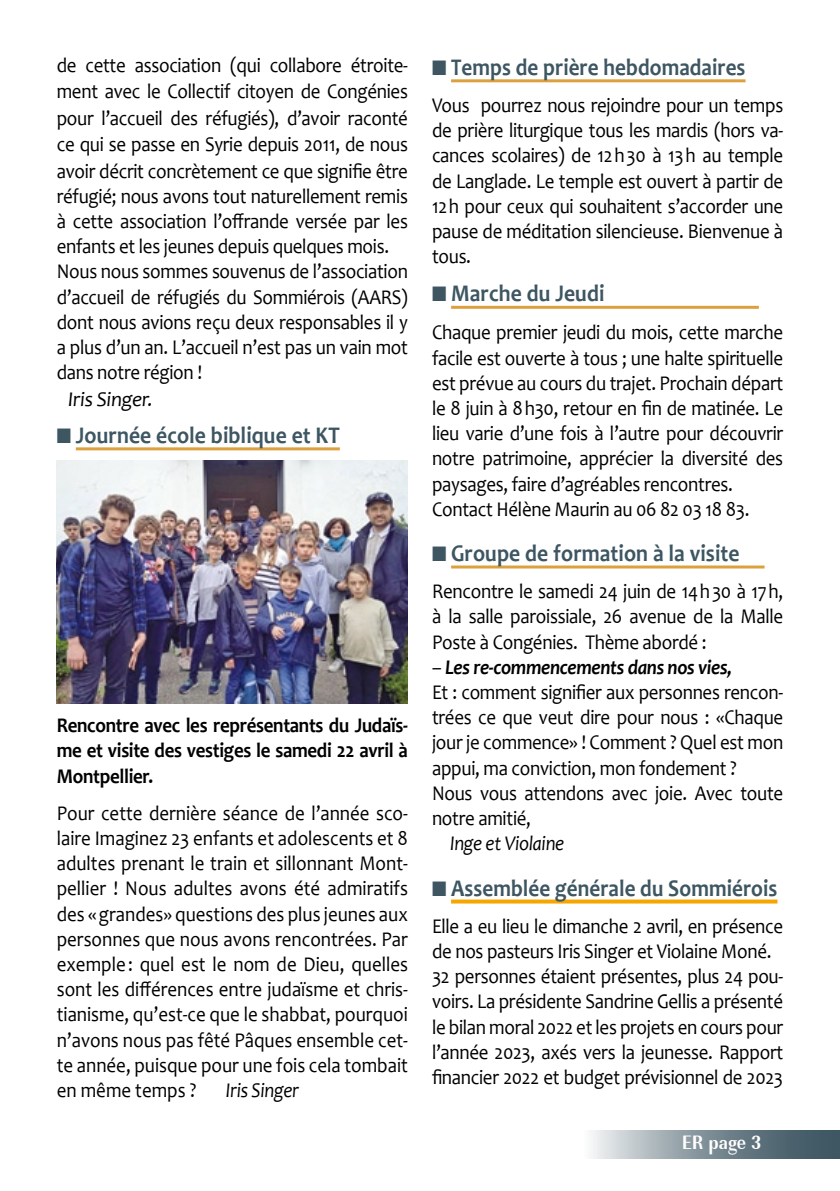
<style>
.page{position:relative;width:840px;height:1191px;background:#fff}
.page>*{position:absolute;margin:0;border:0;box-sizing:border-box;transform-origin:0 0}
.t1{font:700 24px "Candara";letter-spacing:.005em;color:#3d5662;scale:.9 1}
.t2{font:700 24px "Candara";letter-spacing:.005em;color:#3d5662;scale:.88 1}
.t3{font:700 24px "Candara";letter-spacing:.005em;color:#3d5662;scale:.82 1}
.t4{font:21px/25.2px "Candara";letter-spacing:-.015em;color:#000;scale:.9 1}
.t5{font:700 21px/25.2px "Candara";letter-spacing:-.015em;color:#000;text-align:justify;scale:.9 1}
.t6{font:italic 21px "Candara";letter-spacing:-.015em;color:#000;scale:.9 1}
.t7{font:italic 21px "Candara";letter-spacing:-.015em;color:#000}
.t8{font:20px "URW Imperial T Bold Extr Narr";color:#fff}
.s1{font-weight:700;font-style:italic}
</style>
<div class="page">
<svg style="left:592px;top:1130px;width:247px;height:28px;background:#82929a"></svg>
<hr style="left:76px;top:447px;width:263px;height:3px;background:#dda03e">
<hr style="left:451px;top:79px;width:294px;height:3px;background:#dda03e">
<hr style="left:451px;top:306px;width:307px;height:3px;background:#dda03e">
<hr style="left:451px;top:565px;width:313px;height:3px;background:#dda03e">
<svg style="left:451px;top:899px;width:326px;height:4px"></svg>
<img style="left:57px;top:460px;width:350px;height:243px">
<p class="t4" style="left:57px;top:52px;width:391px">de cette association (qui collabore étroite&shy;ment avec le Collectif citoyen de Congénies pour l’accueil des réfugiés), d’avoir raconté ce qui se passe en Syrie depuis 2011, de nous avoir décrit concrètement ce que signifie être réfugié; nous avons tout naturellement remis à cette association l’offrande versée par les enfants et les jeunes depuis quelques mois.<br>Nous nous sommes souvenus de l’association d’accueil de réfugiés du Sommiérois (AARS) dont nous avions reçu deux responsables il y a plus d’un an. L’accueil n’est pas un vain mot dans notre région !</p>
<p class="t7" style="left:68px;top:386px;width:86px">Iris Singer.</p>
<p class="t1" style="left:57px;top:420px;width:316px">■ Journée école biblique et KT</p>
<p class="t5" style="left:57px;top:712px;width:391px">Rencontre avec les représentants du Judaïs&shy;me et visite des vestiges le samedi 22 avril à Montpellier.</p>
<p class="t4" style="left:57px;top:800px;width:391px;text-align:justify">Pour cette dernière séance de l’année sco&shy;laire Imaginez 23 enfants et adolescents et 8 adultes prenant le train et sillonnant Mont&shy;pellier ! Nous adultes avons été admiratifs des «grandes» questions des plus jeunes aux personnes que nous avons rencontrées. Par exemple: quel est le nom de Dieu, quelles sont les différences entre judaïsme et chris&shy;tianisme, qu’est-ce que le shabbat, pourquoi n’avons nous pas fêté Pâques ensemble cet&shy;te année, puisque pour une fois cela tombait en même temps ?</p>
<p class="t6" style="left:226px;top:1077px;width:83px">Iris Singer</p>
<p class="t3" style="left:432px;top:53px;width:383px">■ Temps de prière hebdomadaires</p>
<p class="t4" style="left:432px;top:93px;width:391px;text-align:justify">Vous pourrez nous rejoindre pour un temps de prière liturgique tous les mardis (hors va&shy;cances scolaires) de 12h30 à 13h au temple de Langlade. Le temple est ouvert à partir de 12h pour ceux qui souhaitent s’accorder une pause de méditation silencieuse. Bienvenue à tous.</p>
<p class="t1" style="left:432px;top:279px;width:193px">■ Marche du Jeudi</p>
<p class="t4" style="left:432px;top:320px;width:391px">Chaque premier jeudi du mois, cette marche facile est ouverte à tous ; une halte spirituelle est prévue au cours du trajet. Prochain départ le 8 juin à 8h30, retour en fin de matinée. Le lieu varie d’une fois à l’autre pour découvrir notre patrimoine, apprécier la diversité des paysages, faire d’agréables rencontres.<br>Contact Hélène Maurin au 06 82 03 18 83.</p>
<p class="t1" style="left:432px;top:539px;width:343px">■ Groupe de formation à la visite</p>
<p class="t4" style="left:432px;top:579px;width:391px;text-align:justify">Rencontre le samedi 24 juin de 14h30 à 17h, à la salle paroissiale, 26 avenue de la Malle Poste à Congénies. Thème abordé :</p>
<p class="t4" style="left:432px;top:654px;width:391px">– <span class="s1">Les re-commencements dans nos vies,<br></span>Et : comment signifier aux personnes rencon&shy;trées ce que veut dire pour nous : «Chaque jour je commence» ! Comment ? Quel est mon appui, ma conviction, mon fondement ?<br>Nous vous attendons avec joie. Avec toute notre amitié,</p>
<p class="t6" style="left:450px;top:831px;width:128px">Inge et Violaine</p>
<p class="t2" style="left:432px;top:873px;width:394px">■ Assemblée générale du Sommiérois</p>
<p class="t4" style="left:432px;top:913px;width:391px">Elle a eu lieu le dimanche 2 avril, en présence de nos pasteurs Iris Singer et Violaine Moné.<br>32 personnes étaient présentes, plus 24 pou&shy;voirs. La présidente Sandrine Gellis a présenté le bilan moral 2022 et les projets en cours pour l’année 2023, axés vers la jeunesse. Rapport financier 2022 et budget prévisionnel de 2023</p>
<p class="t8" style="left:681px;top:1130px;width:81px">ER page 3</p>
</div>
